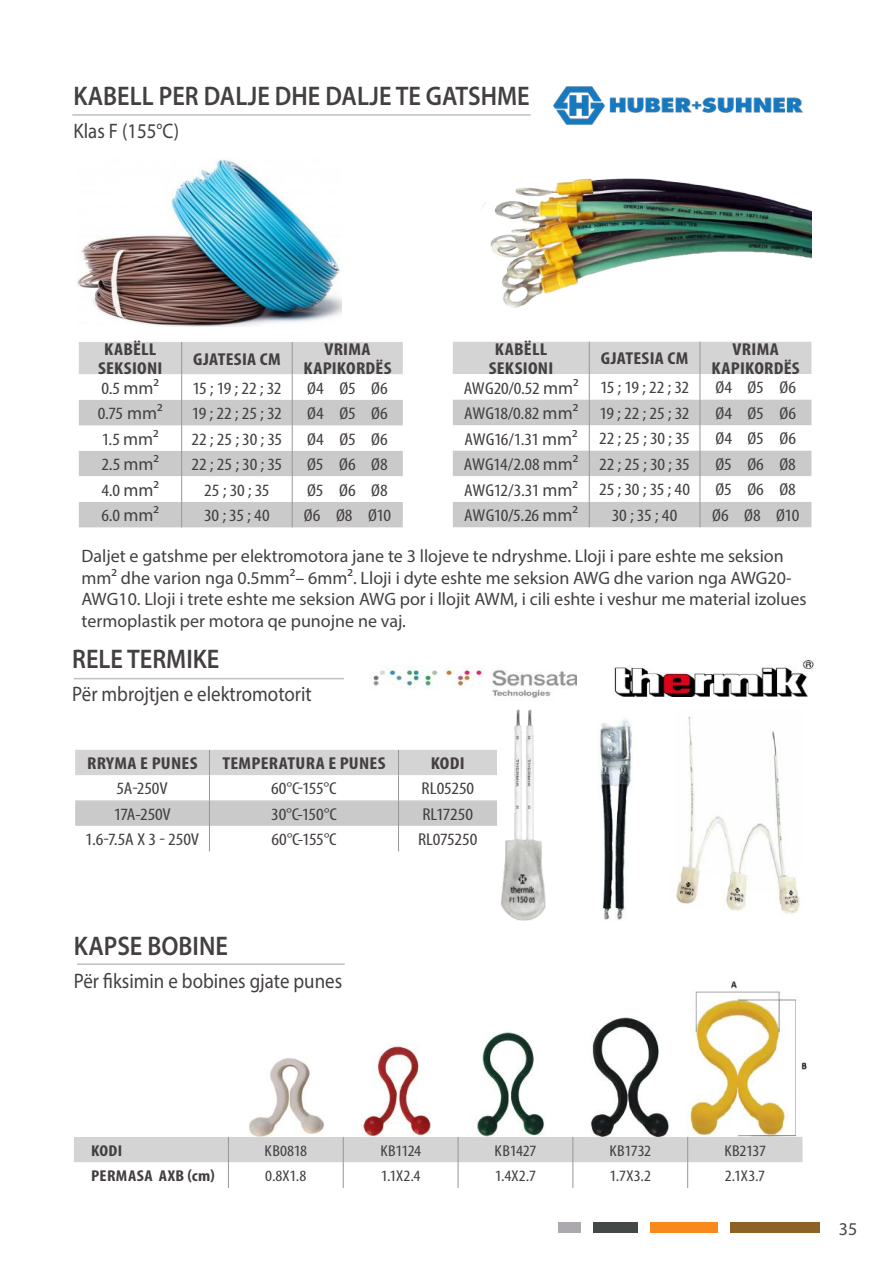
<style>
.page{position:relative;width:893px;height:1263px;background:#fff}
.page>*{position:absolute;margin:0;border:0;box-sizing:border-box;transform-origin:0 0}
.t1{font:600 27px "Myriad Pro";color:#444041;scale:.9 1}
.t2{font:21px "Myriad Pro";color:#444041;scale:.9 1}
.t3{font:18px/21.6px "Myriad Pro";color:#444041}
.t4{font:18px "Myriad Pro";color:#444847}
.t5{font:condensed 17.25px "Myriad Pro";letter-spacing:-.01em;color:#444041;scale:1.15 1}
.t6{font:700 condensed 17.25px/19.5px "Myriad Pro";letter-spacing:.015em;color:#444041;text-align:center;scale:1.15 1}
.t7{font:condensed 15.75px "Myriad Pro";letter-spacing:-.01em;color:#444041;scale:1.15 1}
.t8{font:700 condensed 15.75px "Myriad Pro";letter-spacing:.02em;color:#444041;scale:1.15 1}
.s1{font-stretch:normal;font-size:18px}
</style>
<div class="page">
<svg style="left:75px;top:750px;width:422px;height:101px"></svg>
<svg style="left:79px;top:342px;width:324px;height:185px"></svg>
<svg style="left:453px;top:342px;width:358px;height:185px"></svg>
<hr style="left:74px;top:678px;width:270px;height:1px;background:#c0bfc1">
<hr style="left:72px;top:114px;width:459px;height:2px;background:#c0bfc1">
<hr style="left:77px;top:963px;width:268px;height:2px;background:#c0bfc1">
<img style="left:685px;top:980px;width:122px;height:174px">
<img style="left:361px;top:1043px;width:70px;height:94px">
<img style="left:476px;top:1032px;width:68px;height:105px">
<img style="left:590px;top:1017px;width:79px;height:120px">
<svg style="left:74px;top:1137px;width:728px;height:51px"></svg>
<img style="left:249px;top:1058px;width:75px;height:79px">
<img style="left:553px;top:86px;width:250px;height:39px">
<img style="left:373px;top:665px;width:204px;height:33px">
<img style="left:483px;top:178px;width:328px;height:130px">
<img style="left:501px;top:709px;width:45px;height:212px">
<img style="left:600px;top:718px;width:32px;height:202px">
<img style="left:676px;top:716px;width:124px;height:198px">
<img style="left:77px;top:159px;width:265px;height:167px">
<img style="left:614px;top:661px;width:200px;height:36px">
<div style="left:730px;top:1222px;width:90px;height:11px;background:#8d6226"></div>
<div style="left:650px;top:1222px;width:68px;height:11px;background:#f9881d"></div>
<div style="left:593px;top:1222px;width:45px;height:11px;background:#444847"></div>
<div style="left:558px;top:1222px;width:23px;height:11px;background:#aba9ad"></div>
<h1 class="t1" style="left:73px;top:79px;width:509px">KABELL PER DALJE DHE DALJE TE GATSHME</h1>
<p class="t2" style="left:73px;top:118px;width:119px">Klas F (155°C)</p>
<p class="t6" style="left:98px;top:339px;width:58px">KABËLL<br>SEKSIONI</p>
<p class="t6" style="left:193px;top:349px;width:78px">GJATESIA CM</p>
<p class="t6" style="left:303px;top:339px;width:78px">VRIMA<br>KAPIKORDËS</p>
<p class="t5" style="left:101px;top:378px;width:52px">0.5 <span class="s1">mm2</span></p>
<p class="t5" style="left:192px;top:377px;width:79px">15 ; 19 ; 22 ; 32</p>
<p class="t5" style="left:307px;top:377px;width:72px">Ø4 Ø5 Ø6</p>
<p class="t5" style="left:98px;top:403px;width:58px">0.75 <span class="s1">mm2</span></p>
<p class="t5" style="left:192px;top:403px;width:80px">19 ; 22 ; 25 ; 32</p>
<p class="t5" style="left:307px;top:403px;width:72px">Ø4 Ø5 Ø6</p>
<p class="t5" style="left:102px;top:429px;width:51px">1.5 <span class="s1">mm2</span></p>
<p class="t5" style="left:192px;top:428px;width:80px">22 ; 25 ; 30 ; 35</p>
<p class="t5" style="left:307px;top:428px;width:72px">Ø4 Ø5 Ø6</p>
<p class="t5" style="left:101px;top:454px;width:52px">2.5 <span class="s1">mm2</span></p>
<p class="t5" style="left:192px;top:454px;width:80px">22 ; 25 ; 30 ; 35</p>
<p class="t5" style="left:307px;top:454px;width:71px">Ø5 Ø6 Ø8</p>
<p class="t5" style="left:102px;top:480px;width:51px">4.0 <span class="s1">mm2</span></p>
<p class="t5" style="left:204px;top:479px;width:58px">25 ; 30 ; 35</p>
<p class="t5" style="left:307px;top:479px;width:71px">Ø5 Ø6 Ø8</p>
<p class="t5" style="left:101px;top:505px;width:51px">6.0 <span class="s1">mm2</span></p>
<p class="t5" style="left:204px;top:505px;width:59px">30 ; 35 ; 40</p>
<p class="t5" style="left:304px;top:505px;width:77px">Ø6 Ø8 Ø10</p>
<p class="t6" style="left:489px;top:339px;width:58px">KABËLL<br>SEKSIONI</p>
<p class="t6" style="left:601px;top:349px;width:78px">GJATESIA CM</p>
<p class="t6" style="left:712px;top:339px;width:78px">VRIMA<br>KAPIKORDËS</p>
<p class="t5" style="left:464px;top:377px;width:198px">AWG20/0.52 <span class="s1">mm2</span> 15 ; 19 ; 22 ; 32</p>
<p class="t5" style="left:715px;top:377px;width:72px">Ø4 Ø5 Ø6</p>
<p class="t5" style="left:464px;top:403px;width:198px">AWG18/0.82 <span class="s1">mm2</span> 19 ; 22 ; 25 ; 32</p>
<p class="t5" style="left:715px;top:403px;width:72px">Ø4 Ø5 Ø6</p>
<p class="t5" style="left:465px;top:428px;width:197px">AWG16/1.31 <span class="s1">mm2</span> 22 ; 25 ; 30 ; 35</p>
<p class="t5" style="left:715px;top:428px;width:72px">Ø4 Ø5 Ø6</p>
<p class="t5" style="left:464px;top:454px;width:198px">AWG14/2.08 <span class="s1">mm2</span> 22 ; 25 ; 30 ; 35</p>
<p class="t5" style="left:715px;top:454px;width:71px">Ø5 Ø6 Ø8</p>
<p class="t5" style="left:464px;top:479px;width:198px">AWG12/3.31 <span class="s1">mm2</span> 25 ; 30 ; 35 ; 40</p>
<p class="t5" style="left:715px;top:479px;width:71px">Ø5 Ø6 Ø8</p>
<p class="t5" style="left:464px;top:505px;width:100px">AWG10/5.26 <span class="s1">mm2</span></p>
<p class="t5" style="left:612px;top:505px;width:59px">30 ; 35 ; 40</p>
<p class="t5" style="left:712px;top:505px;width:77px">Ø6 Ø8 Ø10</p>
<p class="t3" style="left:82px;top:545px;width:726px">Daljet e gatshme per elektromotora jane te 3 llojeve te ndryshme. Lloji i pare eshte me seksion mm2 dhe varion nga 0.5mm2– 6mm2. Lloji i dyte eshte me seksion AWG dhe varion nga AWG20- AWG10. Lloji i trete eshte me seksion AWG por i llojit AWM, i cili eshte i veshur me material izolues termoplastik per motora qe punojne ne vaj.</p>
<h1 class="t1" style="left:72px;top:641px;width:165px">RELE TERMIKE</h1>
<p class="t2" style="left:72px;top:681px;width:268px">Për mbrojtjen e elektromotorit</p>
<p class="t6" style="left:87px;top:753px;width:97px">RRYMA E PUNES</p>
<p class="t6" style="left:222px;top:753px;width:143px">TEMPERATURA E PUNES</p>
<p class="t6" style="left:431px;top:753px;width:31px">KODI</p>
<p class="t5" style="left:117px;top:778px;width:46px">5A-250V</p>
<p class="t5" style="left:271px;top:778px;width:59px">60°C-155°C</p>
<p class="t5" style="left:421px;top:778px;width:47px">RL05250</p>
<p class="t5" style="left:114px;top:803px;width:51px">17A-250V</p>
<p class="t5" style="left:271px;top:803px;width:58px">30°C-150°C</p>
<p class="t5" style="left:422px;top:803px;width:45px">RL17250</p>
<p class="t5" style="left:85px;top:829px;width:101px">1.6-7.5A X 3 - 250V</p>
<p class="t5" style="left:271px;top:829px;width:58px">60°C-155°C</p>
<p class="t5" style="left:418px;top:829px;width:53px">RL075250</p>
<h1 class="t1" style="left:74px;top:928px;width:173px">KAPSE BOBINE</h1>
<p class="t2" style="left:74px;top:968px;width:300px">Për fiksimin e bobines gjate punes</p>
<p class="t8" style="left:91px;top:1140px;width:29px">KODI</p>
<p class="t7" style="left:265px;top:1141px;width:39px">KB0818</p>
<p class="t7" style="left:380px;top:1141px;width:37px">KB1124</p>
<p class="t7" style="left:495px;top:1141px;width:38px">KB1427</p>
<p class="t7" style="left:609px;top:1141px;width:38px">KB1732</p>
<p class="t7" style="left:724px;top:1141px;width:38px">KB2137</p>
<p class="t8" style="left:91px;top:1166px;width:109px">PERMASA AXB (cm)</p>
<p class="t7" style="left:265px;top:1166px;width:37px">0.8X1.8</p>
<p class="t7" style="left:381px;top:1166px;width:36px">1.1X2.4</p>
<p class="t7" style="left:495px;top:1166px;width:37px">1.4X2.7</p>
<p class="t7" style="left:609px;top:1166px;width:38px">1.7X3.2</p>
<p class="t7" style="left:725px;top:1166px;width:37px">2.1X3.7</p>
<p class="t4" style="left:839px;top:1217px;width:20px">35</p>
</div>
